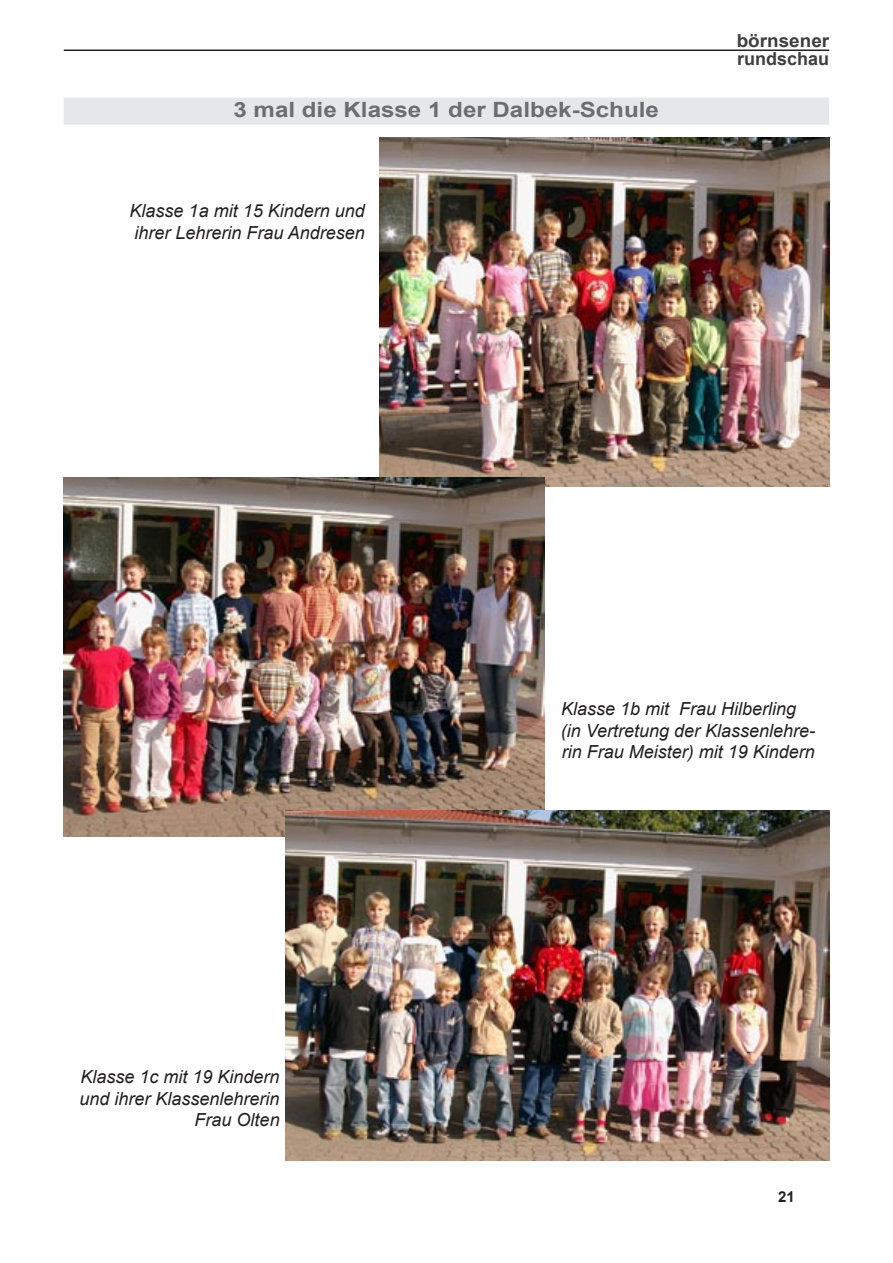
<style>
.page{position:relative;width:893px;height:1263px;background:#fff}
.page>*{position:absolute;margin:0;border:0;box-sizing:border-box;transform-origin:0 0}
.t1{font:700 21px "Arial";color:#6c6d70;scale:1.15 1}
.t2{font:italic 18px/21.6px "Arial";color:#231f20}
.t3{font:700 18px/18px "Arial";color:#3f3f40;scale:1.05 1}
.t4{font:700 15px "Arial";color:#231f20}
</style>
<div class="page">
<hr style="left:64px;top:50px;width:765px;height:1px;background:#231f20">
<div style="left:64px;top:98px;width:765px;height:27px;background:#e6e7e9"></div>
<img style="left:379px;top:137px;width:450px;height:349px">
<img style="left:64px;top:478px;width:480px;height:358px">
<img style="left:285px;top:810px;width:544px;height:351px">
<p class="t1" style="left:233px;top:96px;width:371px">3 mal die Klasse 1 der Dalbek-Schule</p>
<p class="t2" style="left:130px;top:200px;width:237px">Klasse 1a mit 15 Kindern und ihrer Lehrerin Frau Andresen</p>
<p class="t3" style="left:737px;top:32px;width:90px">börnsener rundschau</p>
<p class="t2" style="left:80px;top:1066px;width:202px;text-align:right">Klasse 1c mit 19 Kindern und ihrer Klassenlehrerin<br>Frau Olten</p>
<p class="t2" style="left:561px;top:698px;width:256px">Klasse 1b mit Frau Hilberling (in Vertretung der Klassenlehre&shy;rin Frau Meister) mit 19 Kindern</p>
<p class="t4" style="left:778px;top:1186px;width:18px">21</p>
</div>
